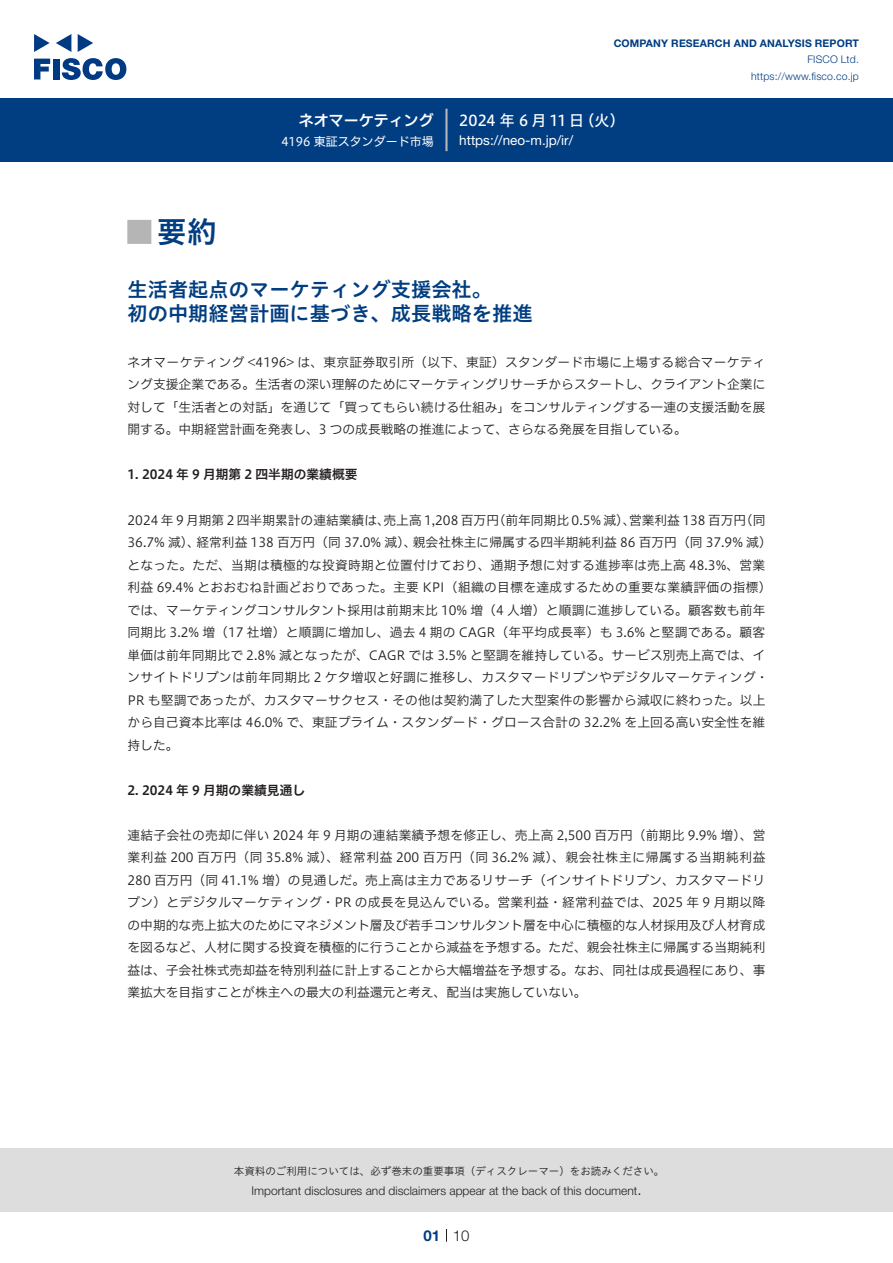
<style>
.page{position:relative;width:893px;height:1263px;background:#fff}
.page>*{position:absolute;margin:0;border:0;box-sizing:border-box;transform-origin:0 0}
.t1{font:30px "Hiragino UD Sans Std N W6";color:#003d81}
.t2{font:24px "Hiragino UD Sans Std N W6";color:#b5b5b6}
.中タイトル{font:20.25px/24px "Hiragino UD Sans Std W6";color:#003d81}
.t3{font:15px "Hiragino UD Sans F Std N W5";color:#fff}
.t4{font:15px "Hiragino UD Sans F Std N W6";color:#fff}
.t5{font:300 15px "Helvetica Neue LT Std";color:#231f20}
.t6{font:700 15px "Helvetica Neue LT Std";color:#003d81}
.t7{font:13.5px "Helvetica Neue LT Std";color:#fff}
.本文{font:12.75px/22.5px "Hiragino UD Sans F Std N W3";letter-spacing:.01em;color:#231f20;text-align:justify}
.小タイトル{font:12.75px "Hiragino UD Sans F Std N W6";color:#231f20}
.t8{font:300 12px "Helvetica Neue LT Std";color:#231f20}
.t9{font:12px "Hiragino UD Sans F Std N W4";color:#fff}
.t10{font:10.5px "Hiragino UD Sans Std W3";color:#231f20}
.t11{font:700 10.5px "Helvetica Neue LT Std";letter-spacing:.015em;color:#003d81}
.t12{font:300 10.5px/16.5px "Helvetica Neue LT Std";letter-spacing:.015em;color:#003d81;text-align:right}
</style>
<div class="page">
<div style="left:0;top:1148px;width:893px;height:64px;background:#ddd"></div>
<svg style="left:34px;top:59px;width:16px;height:20px"></svg>
<div style="left:53px;top:59px;width:6px;height:20px;background:#003a83"></div>
<svg style="left:62px;top:58px;width:64px;height:22px"></svg>
<svg style="left:34px;top:34px;width:16px;height:18px"></svg>
<svg style="left:78px;top:34px;width:15px;height:18px"></svg>
<svg style="left:56px;top:34px;width:15px;height:18px"></svg>
<div style="left:0;top:98px;width:893px;height:64px;background:#003d81"></div>
<hr style="left:445px;top:109px;width:3px;height:42px;background:#b5b5b6">
<svg style="left:446px;top:1229px;width:1px;height:13px"></svg>
<p class="t4" style="left:299px;top:109px;width:137px">ネオマーケティング</p>
<p class="t9" style="left:281px;top:132px;width:154px">4196 東証スタンダード市場</p>
<p class="t11" style="left:614px;top:37px;width:247px">COMPANY RESEARCH AND ANALYSIS REPORT</p>
<p class="t12" style="left:751px;top:51px;width:109px">FISCO Ltd. https://www.fisco.co j p.</p>
<p class="t3" style="left:579px;top:109px;width:47px">（火(</p>
<p class="t3" style="left:459px;top:109px;width:126px">2024 年 6 月 11 日</p>
<p class="t7" style="left:459px;top:132px;width:116px">https: / / n e o m- j p. /i r/</p>
<p class="t1" style="left:157px;top:209px;width:61px">要約</p>
<p class="t2" style="left:128px;top:213px;width:25px">█</p>
<p class="中タイトル" style="left:128px;top:276px;width:406px">生活者起点のマーケティング支援会社。<br>初の中期経営計画に基づき、成長戦略を推進</p>
<p class="本文" style="left:128px;top:350px;width:639px">ネオマーケティング &lt;4196&gt; は、東京証券取引所（以下、東証）スタンダード市場に上場する総合マーケティング支援企業である。生活者の深い理解のためにマーケティングリサーチからスタートし、クライアント企業に対して「生活者との対話」を通じて「買ってもらい続ける仕組み」をコンサルティングする一連の支援活動を展開する。中期経営計画を発表し、3 つの成長戦略の推進によって、さらなる発展を目指している。</p>
<p class="小タイトル" style="left:128px;top:465px;width:231px">1. 2024 年 9 月期第 2 四半期の業績概要</p>
<p class="本文" style="left:740px;top:508px;width:27px">（同</p>
<p class="本文" style="left:493px;top:508px;width:144px">（前年同期比 0.5% 減）、</p>
<p class="本文" style="left:629px;top:508px;width:119px">営業利益 138 百万円</p>
<p class="本文" style="left:128px;top:508px;width:264px">2024 年 9 月期第 2 四半期累計の連結業績は、</p>
<p class="本文" style="left:383px;top:508px;width:117px">売上高 1,208 百万円</p>
<p class="本文" style="left:196px;top:530px;width:222px">経常利益 138 百万円（同 37.0% 減）、</p>
<p class="本文" style="left:413px;top:530px;width:360px">親会社株主に帰属する四半期純利益 86 百万円（同 37.9% 減(</p>
<p class="本文" style="left:128px;top:530px;width:646px;text-align:left">36.7% 減）、<br>となった。ただ、当期は積極的な投資時期と位置付けており、通期予想に対する進捗率は売上高 48.3%、営業利益 69.4% とおおむね計画どおりであった。主要 KPI（組織の目標を達成するための重要な業績評価の指標(では、マーケティングコンサルタント採用は前期末比 10% 増（4 人増）と順調に進捗している。顧客数も前年同期比 3.2% 増（17 社増）と順調に増加し、過去 4 期の CAGR（年平均成長率）も 3.6% と堅調である。顧客単価は前年同期比で 2.8% 減となったが、CAGR では 3.5% と堅調を維持している。サービス別売上高では、インサイトドリブンは前年同期比 2 ケタ増収と好調に推移し、カスタマードリブンやデジタルマーケティング・PR も堅調であったが、カスタマーサクセス・その他は契約満了した大型案件の影響から減収に終わった。以上から自己資本比率は 46.0% で、東証プライム・スタンダード・グロース合計の 32.2% を上回る高い安全性を維持した。</p>
<p class="小タイトル" style="left:128px;top:780px;width:179px">2. 2024 年 9 月期の業績見通し</p>
<p class="本文" style="left:128px;top:823px;width:639px">連結子会社の売却に伴い 2024 年 9 月期の連結業績予想を修正し、売上高 2,500 百万円（前期比 9.9% 増）、営業利益 200 百万円（同 35.8% 減）、経常利益 200 百万円（同 36.2% 減）、親会社株主に帰属する当期純利益280 百万円（同 41.1% 増）の見通しだ。売上高は主力であるリサーチ（インサイトドリブン、カスタマードリブン）とデジタルマーケティング・PR の成長を見込んでいる。営業利益・経常利益では、2025 年 9 月期以降の中期的な売上拡大のためにマネジメント層及び若手コンサルタント層を中心に積極的な人材採用及び人材育成を図るなど、人材に関する投資を積極的に行うことから減益を予想する。ただ、親会社株主に帰属する当期純利益は、子会社株式売却益を特別利益に計上することから大幅増益を予想する。なお、同社は成長過程にあり、事業拡大を目指すことが株主への最大の利益還元と考え、配当は実施していない。</p>
<p class="t10" style="left:234px;top:1163px;width:432px">本資料のご利用については、必ず巻末の重要事項（ディスクレーマー）をお読みください。</p>
<p class="t5" style="left:637px;top:1180px;width:6px">.</p>
<p class="t8" style="left:251px;top:1183px;width:387px">Important disclosures and disclaimers appear at the back of this document</p>
<p class="t6" style="left:423px;top:1226px;width:18px">01</p>
<p class="t5" style="left:453px;top:1226px;width:18px">10</p>
</div>
